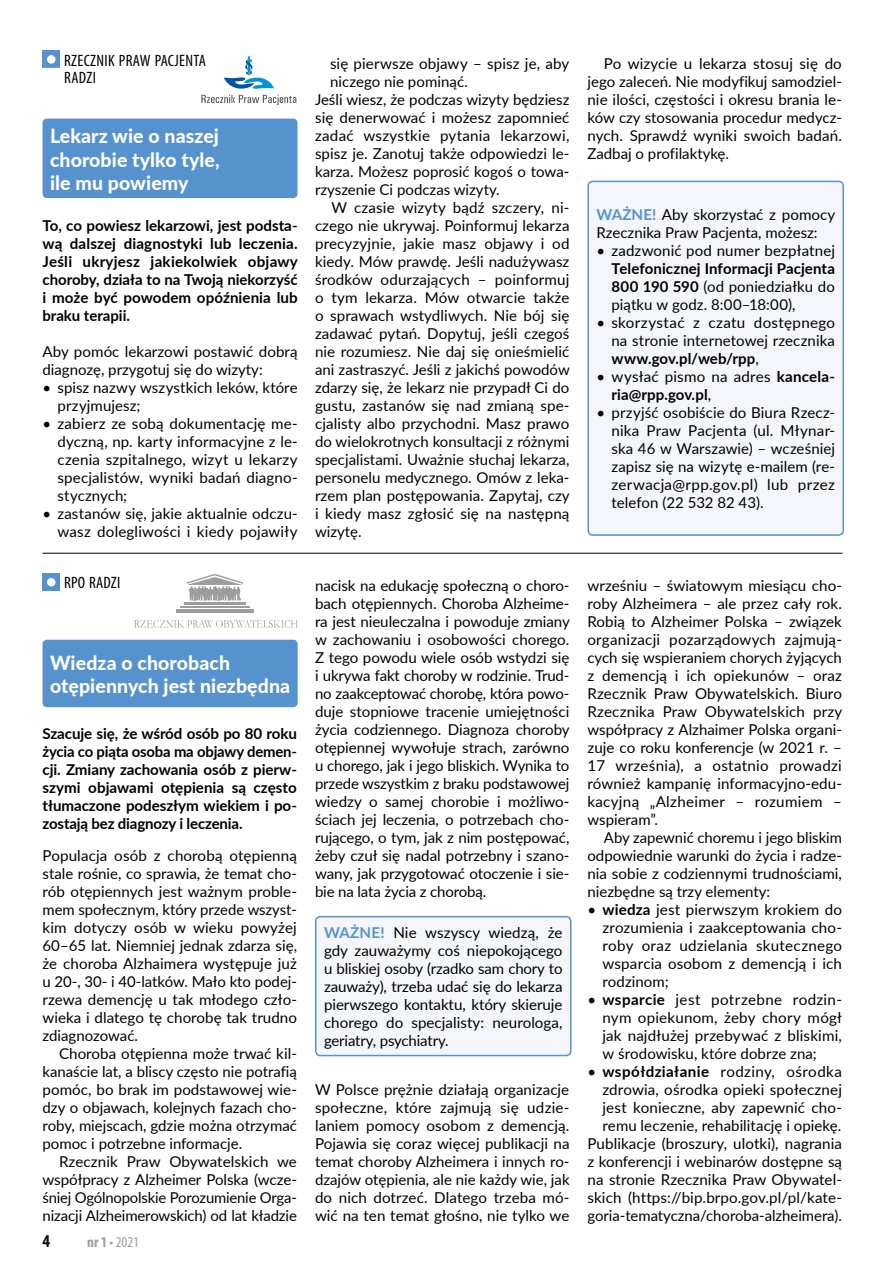
<style>
.page{position:relative;width:893px;height:1263px;background:#fff}
.page>*{position:absolute;margin:0;border:0;box-sizing:border-box;transform-origin:0 0}
.t1{font:800 19.5px/23.4px "Lato";letter-spacing:.005em;color:#fff}
.t2{font:700 condensed 18px "Myriad Pro";color:#000}
.t3{font:condensed 16.5px/17px "Myriad Pro";letter-spacing:.02em;color:#000}
.t4{font:15px/18px "Lato";letter-spacing:.005em;color:#000;text-align:justify}
.t5{font:700 15px/18px "Lato";letter-spacing:-.005em;color:#000;text-align:justify}
.t6{font:condensed 15px "Myriad Pro";color:#9d9d9c}
.s1{font-weight:700;color:#5692ce}
.s2{font-weight:700}
.s3{font-weight:400}
</style>
<div class="page">
<hr style="left:184px;top:602px;width:62px;height:3px;background:#9c9d9d">
<hr style="left:180px;top:606px;width:70px;height:1px;background:#9c9d9d">
<hr style="left:176px;top:609px;width:77px;height:3px;background:#9c9d9d">
<svg style="left:134px;top:620px;width:164px;height:8px"></svg>
<svg style="left:186px;top:574px;width:57px;height:27px"></svg>
<div style="left:43px;top:640px;width:255px;height:67px;background:#5692ce;border-radius:4px"></div>
<div style="left:43px;top:574px;width:17px;height:17px;background:#5692ce"></div>
<div style="left:47px;top:578px;width:9px;height:8px;background:#fff;border-radius:50%"></div>
<div style="left:316px;top:917px;width:255px;height:138px;background:#f4f6fc;border-radius:4px"></div>
<div style="left:315px;top:916px;width:256px;height:140px;border:2px solid #5692ce;border-radius:4px"></div>
<hr style="left:43px;top:553px;width:800px;height:1px;background:#000">
<div style="left:43px;top:119px;width:255px;height:79px;background:#5692ce;border-radius:4px"></div>
<div style="left:43px;top:51px;width:17px;height:17px;background:#5692ce"></div>
<div style="left:588px;top:181px;width:255px;height:354px;background:#f4f6fc;border-radius:4px"></div>
<div style="left:587px;top:181px;width:257px;height:355px;border:2px solid #5692ce;border-radius:4px"></div>
<svg style="left:43px;top:56px;width:254px;height:49px"></svg>
<p class="t3" style="left:64px;top:51px;width:143px">RZECZNIK PRAW PACJENTA<br>RADZI</p>
<p class="t4" style="left:330px;top:54px;width:241px">się pierwsze objawy – spisz je, aby</p>
<p class="t4" style="left:330px;top:72px;width:140px">niczego nie pominąć.</p>
<p class="t4" style="left:315px;top:90px;width:256px">Jeśli wiesz, że podczas wizyty będziesz</p>
<p class="t4" style="left:315px;top:108px;width:256px">się denerwować i możesz zapomnieć</p>
<p class="t4" style="left:315px;top:126px;width:256px">zadać wszystkie pytania lekarzowi,</p>
<p class="t4" style="left:315px;top:144px;width:256px">spisz je. Zanotuj także odpowiedzi le-</p>
<p class="t4" style="left:315px;top:162px;width:256px">karza. Możesz poprosić kogoś o towa-</p>
<p class="t4" style="left:315px;top:180px;width:186px">rzyszenie Ci podczas wizyty.</p>
<p class="t4" style="left:331px;top:198px;width:239px">W czasie wizyty bądź szczery, ni-</p>
<p class="t4" style="left:315px;top:216px;width:256px">czego nie ukrywaj. Poinformuj lekarza</p>
<p class="t4" style="left:315px;top:234px;width:256px">precyzyjnie, jakie masz objawy i od</p>
<p class="t4" style="left:315px;top:252px;width:256px">kiedy. Mów prawdę. Jeśli nadużywasz</p>
<p class="t4" style="left:315px;top:270px;width:256px">środków odurzających – poinformuj</p>
<p class="t4" style="left:315px;top:288px;width:256px">o tym lekarza. Mów otwarcie także</p>
<p class="t4" style="left:315px;top:306px;width:256px">o sprawach wstydliwych. Nie bój się</p>
<p class="t4" style="left:315px;top:324px;width:256px">zadawać pytań. Dopytuj, jeśli czegoś</p>
<p class="t4" style="left:315px;top:342px;width:256px">nie rozumiesz. Nie daj się onieśmielić</p>
<p class="t4" style="left:315px;top:360px;width:256px">ani zastraszyć. Jeśli z jakichś powodów</p>
<p class="t4" style="left:315px;top:378px;width:256px">zdarzy się, że lekarz nie przypadł Ci do</p>
<p class="t4" style="left:315px;top:396px;width:256px">gustu, zastanów się nad zmianą spe-</p>
<p class="t4" style="left:315px;top:414px;width:256px">cjalisty albo przychodni. Masz prawo</p>
<p class="t4" style="left:315px;top:432px;width:256px">do wielokrotnych konsultacji z różnymi</p>
<p class="t4" style="left:315px;top:450px;width:256px">specjalistami. Uważnie słuchaj lekarza,</p>
<p class="t4" style="left:315px;top:468px;width:256px">personelu medycznego. Omów z leka-</p>
<p class="t4" style="left:315px;top:486px;width:256px">rzem plan postępowania. Zapytaj, czy</p>
<p class="t4" style="left:315px;top:504px;width:256px">i kiedy masz zgłosić się na następną</p>
<p class="t4" style="left:315px;top:522px;width:48px">wizytę.</p>
<h1 class="t1" style="left:50px;top:124px;width:171px;text-align:justify">Lekarz wie o naszej chorobie tylko tyle, ile mu powiemy</h1>
<p class="t5" style="left:43px;top:216px;width:257px">To, co powiesz lekarzowi, jest podsta&shy;wą dalszej diagnostyki lub leczenia.<br>Jeśli ukryjesz jakiekolwiek objawy choroby, działa to na Twoją niekorzyść i może być powodem opóźnienia lub braku terapii.</p>
<p class="t4" style="left:43px;top:342px;width:257px">Aby pomóc lekarzowi postawić dobrą diagnozę, przygotuj się do wizyty:</p>
<p class="t4" style="left:58px;top:378px;width:242px;text-indent:-15px">• spisz nazwy wszystkich leków, które przyjmujesz;</p>
<p class="t4" style="left:58px;top:414px;width:242px;text-indent:-15px">• zabierz ze sobą dokumentację me&shy;dyczną, np. karty informacyjne z le&shy;czenia szpitalnego, wizyt u lekarzy specjalistów, wyniki badań diagno&shy;stycznych;</p>
<p class="t4" style="left:43px;top:504px;width:257px;text-align:right">• zastanów się, jakie aktualnie odczu&shy;wasz dolegliwości i kiedy pojawiły</p>
<p class="t3" style="left:64px;top:574px;width:58px">RPO RADZI</p>
<p class="t4" style="left:315px;top:576px;width:256px">nacisk na edukację społeczną o choro&shy;bach otępiennych. Choroba Alzheime&shy;ra jest nieuleczalna i powoduje zmiany w zachowaniu i osobowości chorego.<br>Z tego powodu wiele osób wstydzi się i ukrywa fakt choroby w rodzinie. Trud&shy;no zaakceptować chorobę, która powo&shy;duje stopniowe tracenie umiejętności życia codziennego. Diagnoza choroby otępiennej wywołuje strach, zarówno u chorego, jak i jego bliskich. Wynika to przede wszystkim z braku podstawowej wiedzy o samej chorobie i możliwo&shy;ściach jej leczenia, o potrzebach cho&shy;rującego, o tym, jak z nim postępować, żeby czuł się nadal potrzebny i szano&shy;wany, jak przygotować otoczenie i sie&shy;bie na lata życia z chorobą.</p>
<p class="t4" style="left:324px;top:923px;width:240px"><span class="s1">Ważne !</span> Nie wszyscy wiedzą, że gdy zauważymy coś niepokojącego u bliskiej osoby (rzadko sam chory to zauważy), trzeba udać się do lekarza pierwszego kontaktu, który skieruje chorego do specjalisty: neurologa, geriatry, psychiatry.</p>
<p class="t4" style="left:315px;top:1080px;width:256px">W Polsce prężnie działają organizacje społeczne, które zajmują się udzie&shy;laniem pomocy osobom z demencją.<br>Pojawia się coraz więcej publikacji na temat choroby Alzheimera i innych ro&shy;dzajów otępienia, ale nie każdy wie, jak do nich dotrzeć. Dlatego trzeba mó&shy;wić na ten temat głośno, nie tylko we</p>
<h1 class="t1" style="left:50px;top:650px;width:242px">Wiedza o chorobach otępiennych jest niezbędna</h1>
<p class="t5" style="left:43px;top:724px;width:256px">Szacuje się, że wśród osób po 80 roku życia co piąta osoba ma objawy demen&shy;cji. Zmiany zachowania osób z pierw&shy;szymi objawami otępienia są często tłumaczone podeszłym wiekiem i po&shy;zostają bez diagnozy i leczenia.</p>
<p class="t4" style="left:43px;top:846px;width:256px">Populacja osób z chorobą otępienną stale rośnie, co sprawia, że temat cho&shy;rób otępiennych jest ważnym proble&shy;mem społecznym, który przede wszyst&shy;kim dotyczy osób w wieku powyżej 60–65 lat. Niemniej jednak zdarza się, że choroba Alzhaimera występuje już u 20-, 30- i 40-latków. Mało kto podej&shy;rzewa demencję u tak młodego czło&shy;wieka i dlatego tę chorobę tak trudno zdiagnozować.</p>
<p class="t4" style="left:43px;top:1044px;width:256px;text-indent:17px">Choroba otępienna może trwać kil&shy;kanaście lat, a bliscy często nie potrafią pomóc, bo brak im podstawowej wie&shy;dzy o objawach, kolejnych fazach cho&shy;roby, miejscach, gdzie można otrzymać pomoc i potrzebne informacje.</p>
<p class="t4" style="left:43px;top:1152px;width:256px;text-indent:17px">Rzecznik Praw Obywatelskich we współpracy z Alzheimer Polska (wcze&shy;śniej Ogólnopolskie Porozumienie Orga&shy;nizacji Alzheimerowskich) od lat kładzie</p>
<p class="t2" style="left:43px;top:1229px;width:9px">4</p>
<p class="t6" style="left:87px;top:1232px;width:53px"><span class="s2">nr 1</span> • 2021</p>
<p class="t4" style="left:587px;top:54px;width:256px;text-indent:16px">Po wizycie u lekarza stosuj się do jego zaleceń. Nie modyfikuj samodziel&shy;nie ilości, częstości i okresu brania le&shy;ków czy stosowania procedur medycz&shy;nych. Sprawdź wyniki swoich badań.<br>Zadbaj o profilaktykę.</p>
<p class="t4" style="left:596px;top:205px;width:240px"><span class="s1">Ważne!</span> Aby skorzystać z pomocy<br>Rzecznika Praw Pacjenta, możesz:</p>
<p class="t4" style="left:596px;top:241px;width:240px">• zadzwonić pod numer bezpłatnej</p>
<p class="t4" style="left:611px;top:259px;width:225px"><span class="s2">Telefonicznej Informacji Pacjenta 800 190 590</span> (od poniedziałku do piątku w godz. 8:00–18:00),</p>
<p class="t4" style="left:611px;top:313px;width:225px;text-indent:-15px">• skorzystać z czatu dostępnego na stronie internetowej rzecznika <span class="s2">www.gov.pl/web/rpp</span>,</p>
<p class="t5" style="left:611px;top:367px;width:225px;text-indent:-15px"><span class="s3">• wysłać pismo na adres</span> kancela&shy;ria@rpp.gov.pl<span class="s3">,</span></p>
<p class="t4" style="left:611px;top:403px;width:225px;text-indent:-15px">• przyjść osobiście do Biura Rzecz&shy;nika Praw Pacjenta (ul. Młynar&shy;ska 46 w Warszawie) – wcześniej zapisz się na wizytę e-mailem (re&shy;zerwacja@rpp.gov.pl) lub przez telefon (22 532 82 43).</p>
<p class="t4" style="left:587px;top:576px;width:256px">wrześniu – światowym miesiącu cho&shy;roby Alzheimera – ale przez cały rok.<br>Robią to Alzheimer Polska – związek organizacji pozarządowych zajmują&shy;cych się wspieraniem chorych żyjących z demencją i ich opiekunów – oraz Rzecznik Praw Obywatelskich. Biuro Rzecznika Praw Obywatelskich przy współpracy z Alzhaimer Polska organi&shy;zuje co roku konferencje (w 2021 r. – 17 września), a ostatnio prowadzi również kampanię informacyjno-edu&shy;kacyjną „Alzheimer – rozumiem – wspieram”.</p>
<p class="t4" style="left:587px;top:828px;width:256px;text-indent:16px">Aby zapewnić choremu i jego bliskim odpowiednie warunki do życia i radze&shy;nia sobie z codziennymi trudnościami, niezbędne są trzy elementy:</p>
<p class="t4" style="left:602px;top:900px;width:241px;text-indent:-15px">• <span class="s2">wiedza</span> jest pierwszym krokiem do zrozumienia i zaakceptowania cho&shy;roby oraz udzielania skutecznego wsparcia osobom z demencją i ich rodzinom;</p>
<p class="t4" style="left:602px;top:990px;width:241px;text-indent:-15px">• <span class="s2">wsparcie</span> jest potrzebne rodzin&shy;nym opiekunom, żeby chory mógł jak najdłużej przebywać z bliskimi, w środowisku, które dobrze zna;</p>
<p class="t4" style="left:587px;top:1062px;width:256px;text-align:right">• <span class="s2">współdziałanie</span> rodziny, ośrodka zdrowia, ośrodka opieki społecznej jest konieczne, aby zapewnić cho&shy;remu leczenie, rehabilitację i opiekę.<br>Publikacje (broszury, ulotki), nagrania z konferencji i webinarów dostępne są na stronie Rzecznika Praw Obywatel&shy;skich (https://bip.brpo.gov.pl/pl/kate&shy;goria-tematyczna/choroba-alzheimera).</p>
</div>
